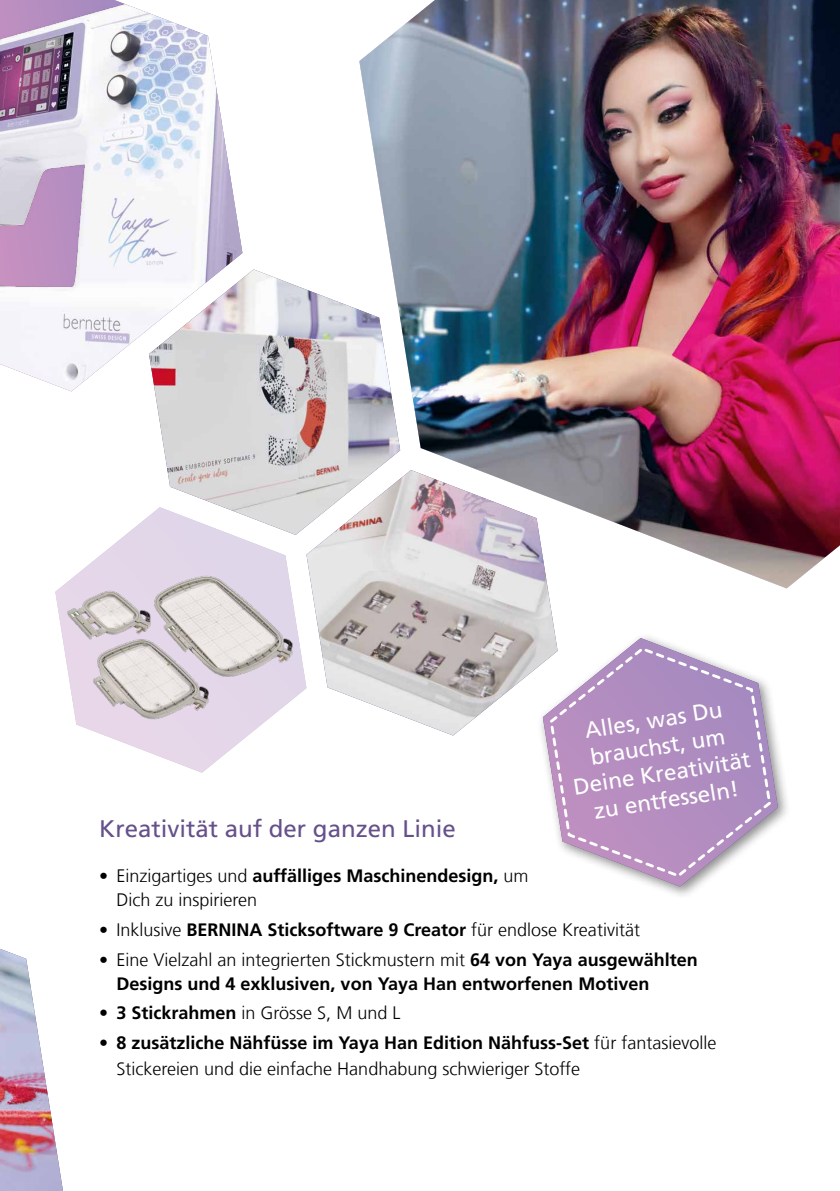
<style>
.page{position:relative;width:840px;height:1191px;background:#fff}
.page>*{position:absolute;margin:0;border:0;box-sizing:border-box;transform-origin:0 0}
.t1{font:24px "Frutiger LT Com";color:#65508a}
.t2{font:22.4px/27px "Frutiger LT Com";color:#fff;text-align:center}
.t3{font:300 18px/24px "Frutiger LT Com";color:#000}
.t4{font:700 18px/24px "Frutiger LT Com";color:#000}
.s1{font-weight:700}
.s2{font-weight:300}
</style>
<div class="page">
<img style="left:1px;top:0;width:241px;height:391px">
<img style="left:0;top:0;width:1px;height:658px">
<div style="left:537px;top:632px;width:253px;height:267px;background:#000;opacity:.45"></div>
<svg style="left:542px;top:638px;width:235px;height:248px"></svg>
<svg style="left:548px;top:645px;width:225px;height:234px"></svg>
<svg style="left:96px;top:516px;width:190px;height:256px"></svg>
<img style="left:149px;top:269px;width:210px;height:266px">
<img style="left:306px;top:470px;width:251px;height:265px">
<img style="left:0;top:559px;width:393px;height:175px">
<img style="left:359px;top:0;width:480px;height:588px">
<img style="left:0;top:948px;width:63px;height:243px">
<p class="t2" style="left:563px;top:720px;width:180px;rotate:-9deg">Alles, was Du brauchst, um<br>Deine Kreativität zu entfesseln!</p>
<h1 class="t1" style="left:99px;top:814px;width:358px">Kreativität auf der ganzen Linie</h1>
<p class="t3" style="left:116px;top:864px;width:413px;text-indent:-17px">• Einzigartiges und <span class="s1">auffälliges Maschinendesign,</span> um<br>Dich zu inspirieren</p>
<p class="t3" style="left:99px;top:917px;width:542px">• Inklusive <span class="s1">BERNINA Sticksoftware 9 Creator</span> für endlose Kreativität</p>
<p class="t4" style="left:116px;top:947px;width:582px;text-indent:-17px"><span class="s2">• Eine Vielzahl an integrierten Stickmustern mit</span> 64 von Yaya ausgewählten<br>Designs und 4 exklusiven, von Yaya Han entworfenen Motiven</p>
<p class="t3" style="left:99px;top:1001px;width:302px"><span class="s1">• 3 Stickrahmen</span> in Grösse S, M und L</p>
<p class="t3" style="left:116px;top:1029px;width:601px;line-height:26px;text-indent:-17px"><span class="s1">• 8 zusätzliche Nähfüsse im Yaya Han Edition Nähfuss-Set</span> für fantasievolle<br>Stickereien und die einfache Handhabung schwieriger Stoffe</p>
</div>
